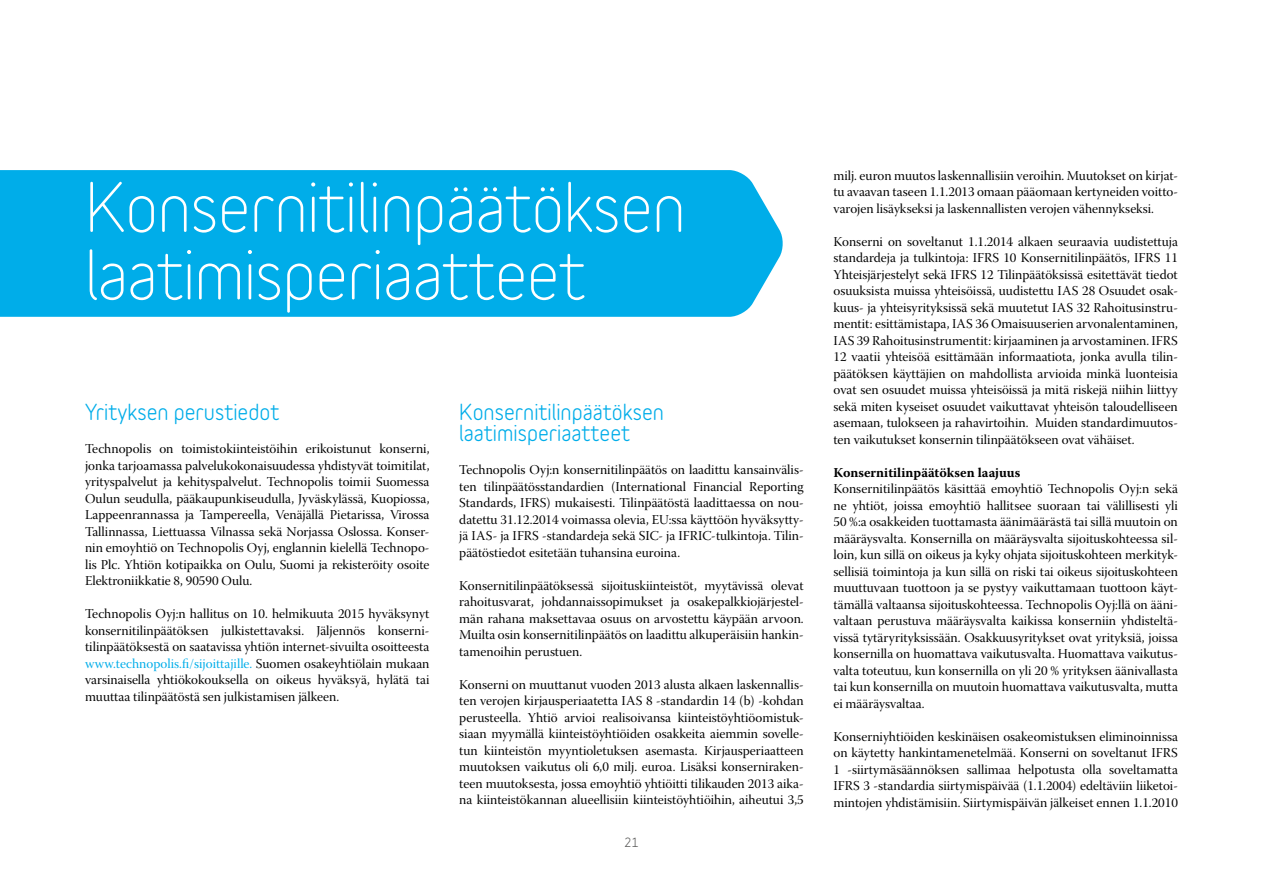
<style>
.page{position:relative;width:1263px;height:893px;background:#fff}
.page>*{position:absolute;margin:0;border:0;box-sizing:border-box;transform-origin:0 0}
.t1{font:66px/67.5px "Variable";letter-spacing:-.01em;color:#fff}
.t2{font:700 21px/21px "Variable";color:#00ade9}
.t3{font:13.5px/16.5px "Warnock Pro Subh";color:#000;text-align:justify}
.t4{font:700 13.5px "Warnock Pro";color:#000}
.t5{font:700 12px "Variable";color:#575756}
.s1{color:#00ade9}
</style>
<div class="page">
<div style="left:0;top:170px;width:783px;height:147px;background:#00ade9"></div>
<h1 class="t1" style="left:85px;top:167px;width:602px">Konsernitilinpäätöksen laatimisperiaatteet</h1>
<h2 class="t2" style="left:85px;top:400px;width:196px">Yrityksen perustiedot</h2>
<p class="t3" style="left:85px;top:442px;width:346px">Technopolis on toimistokiinteistöihin erikoistunut konserni, jonka tarjoamassa palvelukokonaisuudessa yhdistyvät toimitilat, yrityspalvelut ja kehityspalvelut. Technopolis toimii Suomessa Oulun seudulla, pääkaupunkiseudulla, Jyväskylässä, Kuopiossa, Lappeenrannassa ja Tampereella, Venäjällä Pietarissa, Virossa Tallinnassa, Liettuassa Vilnassa sekä Norjassa Oslossa. Konser&shy;nin emoyhtiö on Technopolis Oyj, englannin kielellä Technopo&shy;lis Plc. Yhtiön kotipaikka on Oulu, Suomi ja rekisteröity osoite Elektroniikkatie 8, 90590 Oulu.</p>
<p class="t3" style="left:85px;top:607px;width:346px">Technopolis Oyj:n hallitus on 10. helmikuuta 2015 hyväksynyt konsernitilinpäätöksen julkistettavaksi. Jäljennös konserni&shy;tilinpäätöksestä on saatavissa yhtiön internet-sivuilta osoitteesta <span class="s1">www.technopolis.fi/sijoittajille.</span> Suomen osakeyhtiölain mukaan varsinaisella yhtiökokouksella on oikeus hyväksyä, hylätä tai muuttaa tilinpäätöstä sen julkistamisen jälkeen.</p>
<h2 class="t2" style="left:459px;top:400px;width:206px">Konsernitilinpäätöksen laatimisperiaatteet</h2>
<p class="t3" style="left:459px;top:463px;width:346px">Technopolis Oyj:n konsernitilinpäätös on laadittu kansainvälis&shy;ten tilinpäätösstandardien (International Financial Reporting Standards, IFRS) mukaisesti. Tilinpäätöstä laadittaessa on nou&shy;datettu 31.12.2014 voimassa olevia, EU:ssa käyttöön hyväksytty&shy;jä IAS- ja IFRS -standardeja sekä SIC- ja IFRIC-tulkintoja. Tilin&shy;päätöstiedot esitetään tuhansina euroina.</p>
<p class="t3" style="left:459px;top:579px;width:346px">Konsernitilinpäätöksessä sijoituskiinteistöt, myytävissä olevat rahoitusvarat, johdannaissopimukset ja osakepalkkiojärjestel&shy;män rahana maksettavaa osuus on arvostettu käypään arvoon.<br>Muilta osin konsernitilinpäätös on laadittu alkuperäisiin hankin&shy;tamenoihin perustuen.</p>
<p class="t3" style="left:459px;top:678px;width:346px">Konserni on muuttanut vuoden 2013 alusta alkaen laskennallis&shy;ten verojen kirjausperiaatetta IAS 8 -standardin 14 (b) -kohdan perusteella. Yhtiö arvioi realisoivansa kiinteistöyhtiöomistuk&shy;siaan myymällä kiinteistöyhtiöiden osakkeita aiemmin sovelle&shy;tun kiinteistön myyntioletuksen asemasta. Kirjausperiaatteen muutoksen vaikutus oli 6,0 milj. euroa. Lisäksi konserniraken&shy;teen muutoksesta, jossa emoyhtiö yhtiöitti tilikauden 2013 aika&shy;na kiinteistökannan alueellisiin kiinteistöyhtiöihin, aiheutui 3,5</p>
<p class="t5" style="left:625px;top:832px;width:15px">21</p>
<p class="t3" style="left:833px;top:169px;width:346px">milj. euron muutos laskennallisiin veroihin. Muutokset on kirjat&shy;tu avaavan taseen 1.1.2013 omaan pääomaan kertyneiden voitto&shy;varojen lisäykseksi ja laskennallisten verojen vähennykseksi.</p>
<p class="t3" style="left:833px;top:235px;width:346px">Konserni on soveltanut 1.1.2014 alkaen seuraavia uudistettuja standardeja ja tulkintoja: IFRS 10 Konsernitilinpäätös, IFRS 11<br>Yhteisjärjestelyt sekä IFRS 12 Tilinpäätöksissä esitettävät tiedot osuuksista muissa yhteisöissä, uudistettu IAS 28 Osuudet osak&shy;kuus- ja yhteisyrityksissä sekä muutetut IAS 32 Rahoitusinstru&shy;mentit: esittämistapa, IAS 36 Omaisuuserien arvonalentaminen, IAS 39 Rahoitusinstrumentit: kirjaaminen ja arvostaminen. IFRS 12 vaatii yhteisöä esittämään informaatiota, jonka avulla tilin&shy;päätöksen käyttäjien on mahdollista arvioida minkä luonteisia ovat sen osuudet muissa yhteisöissä ja mitä riskejä niihin liittyy sekä miten kyseiset osuudet vaikuttavat yhteisön taloudelliseen asemaan, tulokseen ja rahavirtoihin. Muiden standardimuutos&shy;ten vaikutukset konsernin tilinpäätökseen ovat vähäiset.</p>
<p class="t4" style="left:833px;top:464px;width:188px">Konsernitilinpäätöksen laajuus</p>
<p class="t3" style="left:833px;top:482px;width:346px">Konsernitilinpäätös käsittää emoyhtiö Technopolis Oyj:n sekä ne yhtiöt, joissa emoyhtiö hallitsee suoraan tai välillisesti yli 50 %:a osakkeiden tuottamasta äänimäärästä tai sillä muutoin on määräysvalta. Konsernilla on määräysvalta sijoituskohteessa sil&shy;loin, kun sillä on oikeus ja kyky ohjata sijoituskohteen merkityk&shy;sellisiä toimintoja ja kun sillä on riski tai oikeus sijoituskohteen muuttuvaan tuottoon ja se pystyy vaikuttamaan tuottoon käyt&shy;tämällä valtaansa sijoituskohteessa. Technopolis Oyj:llä on ääni&shy;valtaan perustuva määräysvalta kaikissa konserniin yhdisteltä&shy;vissä tytäryrityksissään. Osakkuusyritykset ovat yrityksiä, joissa konsernilla on huomattava vaikutusvalta. Huomattava vaikutus&shy;valta toteutuu, kun konsernilla on yli 20 % yrityksen äänivallasta tai kun konsernilla on muutoin huomattava vaikutusvalta, mutta ei määräysvaltaa.</p>
<p class="t3" style="left:833px;top:730px;width:346px">Konserniyhtiöiden keskinäisen osakeomistuksen eliminoinnissa on käytetty hankintamenetelmää. Konserni on soveltanut IFRS 1 -siirtymäsäännöksen sallimaa helpotusta olla soveltamatta IFRS 3 -standardia siirtymispäivää (1.1.2004) edeltäviin liiketoi&shy;mintojen yhdistämisiin. Siirtymispäivän jälkeiset ennen 1.1.2010</p>
</div>
